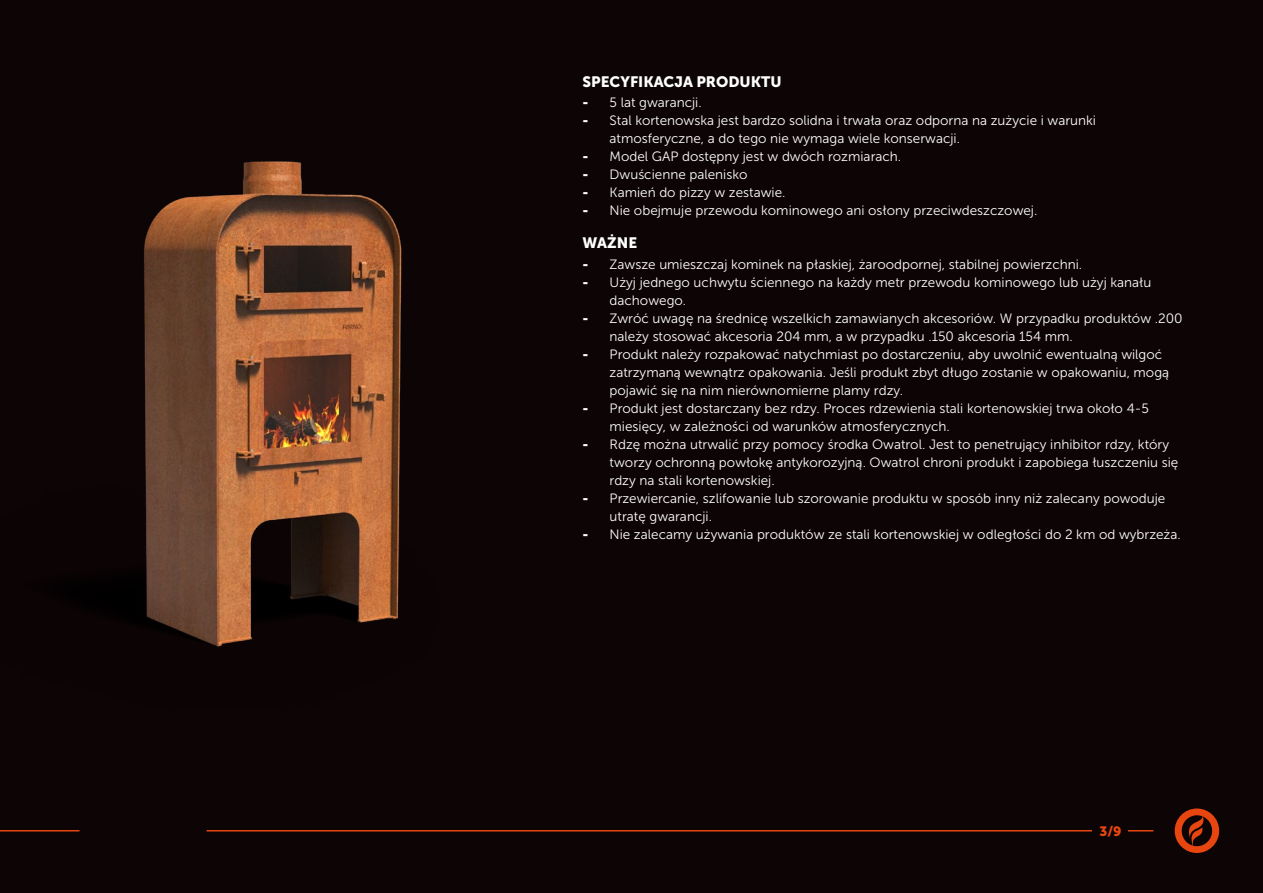
<style>
.page{position:relative;width:1263px;height:893px;background:#0d0405}
.page>*{position:absolute;margin:0;border:0;box-sizing:border-box;transform-origin:0 0}
.t1{font:15px "Museo Sans 900";color:#fff}
.t2{font:13.5px/18px "Museo Sans 300";color:#fff}
.t3{font:13.5px "Museo Sans 900";color:#e84610}
.s1{font-family:"Museo Sans 900"}
</style>
<div class="page">
<svg style="left:1128px;top:830px;width:25px;height:1px"></svg>
<hr style="left:0;top:830px;width:80px;height:1px;background:#e84610">
<hr style="left:207px;top:830px;width:885px;height:1px;background:#e84610">
<svg style="left:1175px;top:808px;width:44px;height:45px"></svg>
<img style="left:69px;top:161px;width:333px;height:486px">
<p class="t1" style="left:583px;top:73px;width:201px">SPECYFIKACJA PRODUKTU</p>
<p class="t2" style="left:583px;top:94px;width:121px"><span class="s1">-</span> 5 lat gwarancji.</p>
<p class="t2" style="left:610px;top:112px;width:488px;text-indent:-27px"><span class="s1">-</span> Stal kortenowska jest bardzo solidna i trwała oraz odporna na zużycie i warunki atmosferyczne, a do tego nie wymaga wiele konserwacji.</p>
<p class="t2" style="left:583px;top:148px;width:320px"><span class="s1">-</span> Model GAP dostępny jest w dwóch rozmiarach.</p>
<p class="t2" style="left:583px;top:166px;width:166px"><span class="s1">-</span> Dwuścienne palenisko</p>
<p class="t2" style="left:583px;top:184px;width:204px"><span class="s1">-</span> Kamień do pizzy w zestawie.</p>
<p class="t2" style="left:583px;top:202px;width:456px"><span class="s1">-</span> Nie obejmuje przewodu kominowego ani osłony przeciwdeszczowej.</p>
<p class="t1" style="left:583px;top:234px;width:56px">WAŻNE</p>
<p class="t2" style="left:583px;top:255px;width:501px"><span class="s1">-</span> Zawsze umieszczaj kominek na płaskiej, żaroodpornej, stabilnej powierzchni.</p>
<p class="t2" style="left:610px;top:273px;width:543px;text-indent:-27px"><span class="s1">-</span> Użyj jednego uchwytu ściennego na każdy metr przewodu kominowego lub użyj kanału dachowego.</p>
<p class="t2" style="left:610px;top:309px;width:574px;text-indent:-27px"><span class="s1">-</span> Zwróć uwagę na średnicę wszelkich zamawianych akcesoriów. W przypadku produktów .200 należy stosować akcesoria 204 mm, a w przypadku .150 akcesoria 154 mm.</p>
<p class="t2" style="left:610px;top:345px;width:561px;text-indent:-27px"><span class="s1">-</span> Produkt należy rozpakować natychmiast po dostarczeniu, aby uwolnić ewentualną wilgoć zatrzymaną wewnątrz opakowania. Jeśli produkt zbyt długo zostanie w opakowaniu, mogą pojawić się na nim nierównomierne plamy rdzy.</p>
<p class="t2" style="left:610px;top:399px;width:541px;text-indent:-27px"><span class="s1">-</span> Produkt jest dostarczany bez rdzy. Proces rdzewienia stali kortenowskiej trwa około 4-5 miesięcy, w zależności od warunków atmosferycznych.</p>
<p class="t2" style="left:610px;top:435px;width:570px;text-indent:-27px"><span class="s1">-</span> Rdzę można utrwalić przy pomocy środka Owatrol. Jest to penetrujący inhibitor rdzy, który tworzy ochronną powłokę antykorozyjną. Owatrol chroni produkt i zapobiega łuszczeniu się rdzy na stali kortenowskiej.</p>
<p class="t2" style="left:610px;top:489px;width:557px;text-indent:-27px"><span class="s1">-</span> Przewiercanie, szlifowanie lub szorowanie produktu w sposób inny niż zalecany powoduje utratę gwarancji.</p>
<p class="t2" style="left:583px;top:525px;width:600px"><span class="s1">-</span> Nie zalecamy używania produktów ze stali kortenowskiej w odległości do 2 km od wybrzeża.</p>
<p class="t3" style="left:1099px;top:823px;width:24px">3/9</p>
</div>
